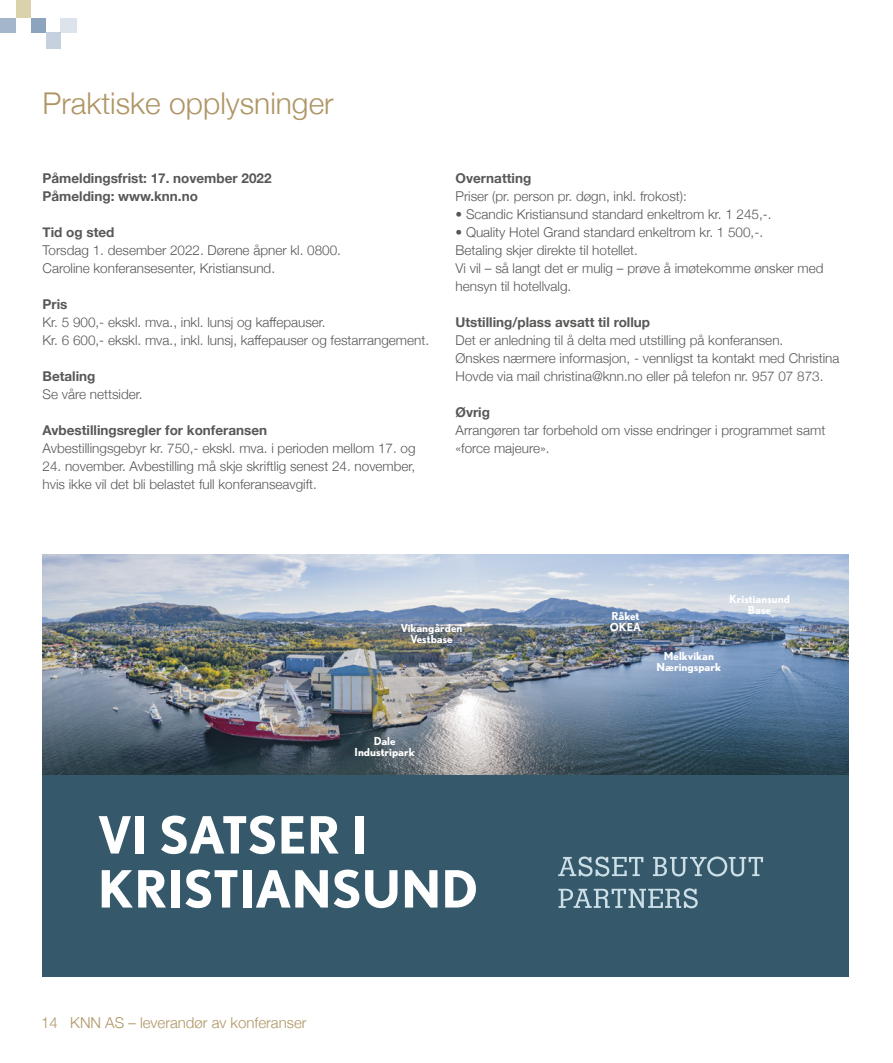
<style>
.page{position:relative;width:893px;height:1063px;background:#fff}
.page>*{position:absolute;margin:0;border:0;box-sizing:border-box;transform-origin:0 0}
.t1{font:700 51.15px/54px "Nobel";color:#fff}
.t2{font:300 30px "Helvetica Neue";color:#af9564}
.t3{font:300 15px "Helvetica Neue";color:#af9564}
.t4{font:300 13.5px/18px "Helvetica Neue";color:#585857}
.t5{font:700 13.5px/18px "Helvetica Neue";color:#585857}
.t6{font:700 11.1px/11.1px "Nobel";color:#fff;text-align:center}
</style>
<div class="page">
<div style="left:46px;top:33px;width:15px;height:16px;background:#c5d1de"></div>
<div style="left:61px;top:18px;width:16px;height:15px;background:#dce3eb"></div>
<div style="left:31px;top:18px;width:15px;height:15px;background:#8ca4bd"></div>
<div style="left:0;top:18px;width:16px;height:15px;background:#a3b6ca"></div>
<div style="left:16px;top:0;width:15px;height:18px;background:#d9d2ab"></div>
<div style="left:43px;top:774px;width:806px;height:202px;background:#35596b"></div>
<svg style="left:558px;top:857px;width:85px;height:20px"></svg>
<svg style="left:653px;top:857px;width:110px;height:20px"></svg>
<svg style="left:558px;top:888px;width:140px;height:20px"></svg>
<img style="left:43px;top:554px;width:806px;height:220px">
<h2 class="t2" style="left:43px;top:79px;width:293px">Praktiske opplysninger</h2>
<p class="t5" style="left:43px;top:170px;width:230px">Påmeldingsfrist: 17. november 2022<br>Påmelding: www.knn.no</p>
<p class="t5" style="left:43px;top:224px;width:73px">Tid og sted</p>
<p class="t4" style="left:43px;top:240px;width:300px">Torsdag 1. desember 2022. Dørene åpner kl. 0800.<br>Caroline konferansesenter, Kristiansund.</p>
<p class="t5" style="left:43px;top:296px;width:26px">Pris</p>
<p class="t4" style="left:43px;top:312px;width:388px">Kr. 5 900,- ekskl. mva., inkl. lunsj og kaffepauser.<br>Kr. 6 600,- ekskl. mva., inkl. lunsj, kaffepauser og festarrangement.</p>
<p class="t5" style="left:43px;top:368px;width:54px">Betaling</p>
<p class="t4" style="left:43px;top:384px;width:102px">Se våre nettsider.</p>
<p class="t5" style="left:43px;top:422px;width:226px">Avbestillingsregler for konferansen</p>
<p class="t4" style="left:43px;top:438px;width:375px">Avbestillingsgebyr kr. 750,- ekskl. mva. i perioden mellom 17. og</p>
<p class="t4" style="left:43px;top:456px;width:374px">24. november. Avbestilling må skje skriftlig senest 24. november, hvis ikke vil det bli belastet full konferanseavgift.</p>
<p class="t5" style="left:455px;top:170px;width:77px">Overnatting</p>
<p class="t4" style="left:455px;top:186px;width:233px">Priser (pr. person pr. døgn, inkl. frokost):</p>
<p class="t4" style="left:455px;top:204px;width:318px">• Scandic Kristiansund standard enkeltrom kr. 1 245,-.</p>
<p class="t4" style="left:455px;top:222px;width:369px">• Quality Hotel Grand standard enkeltrom kr. 1 500,-.<br>Betaling skjer direkte til hotellet.<br>Vi vil – så langt det er mulig – prøve å imøtekomme ønsker med hensyn til hotellvalg.</p>
<p class="t5" style="left:455px;top:314px;width:196px">Utstilling/plass avsatt til rollup</p>
<p class="t4" style="left:455px;top:330px;width:386px">Det er anledning til å delta med utstilling på konferansen.<br>Ønskes nærmere informasjon, - vennligst ta kontakt med Christina<br>Hovde via mail christina@knn.no eller på telefon nr. 957 07 873.</p>
<p class="t5" style="left:455px;top:404px;width:36px">Øvrig</p>
<p class="t4" style="left:455px;top:420px;width:371px">Arrangøren tar forbehold om visse endringer i programmet samt «force majeure».</p>
<p class="t6" style="left:401px;top:622px;width:63px">Vikangården<br>Vestbase</p>
<p class="t6" style="left:355px;top:735px;width:62px">Dale<br>Industripark</p>
<h1 class="t1" style="left:98px;top:807px;width:382px">VI SATSER I<br>KRISTIANSUND</h1>
<p class="t3" style="left:41px;top:1010px;width:267px">14 KNN AS – leverandør av konferanser</p>
<p class="t6" style="left:610px;top:610px;width:33px;text-align:left">Råket<br>OKEA</p>
<p class="t6" style="left:729px;top:593px;width:63px">Kristiansund<br>Base</p>
<p class="t6" style="left:657px;top:650px;width:66px">Melkvikan<br>Næringspark</p>
</div>
